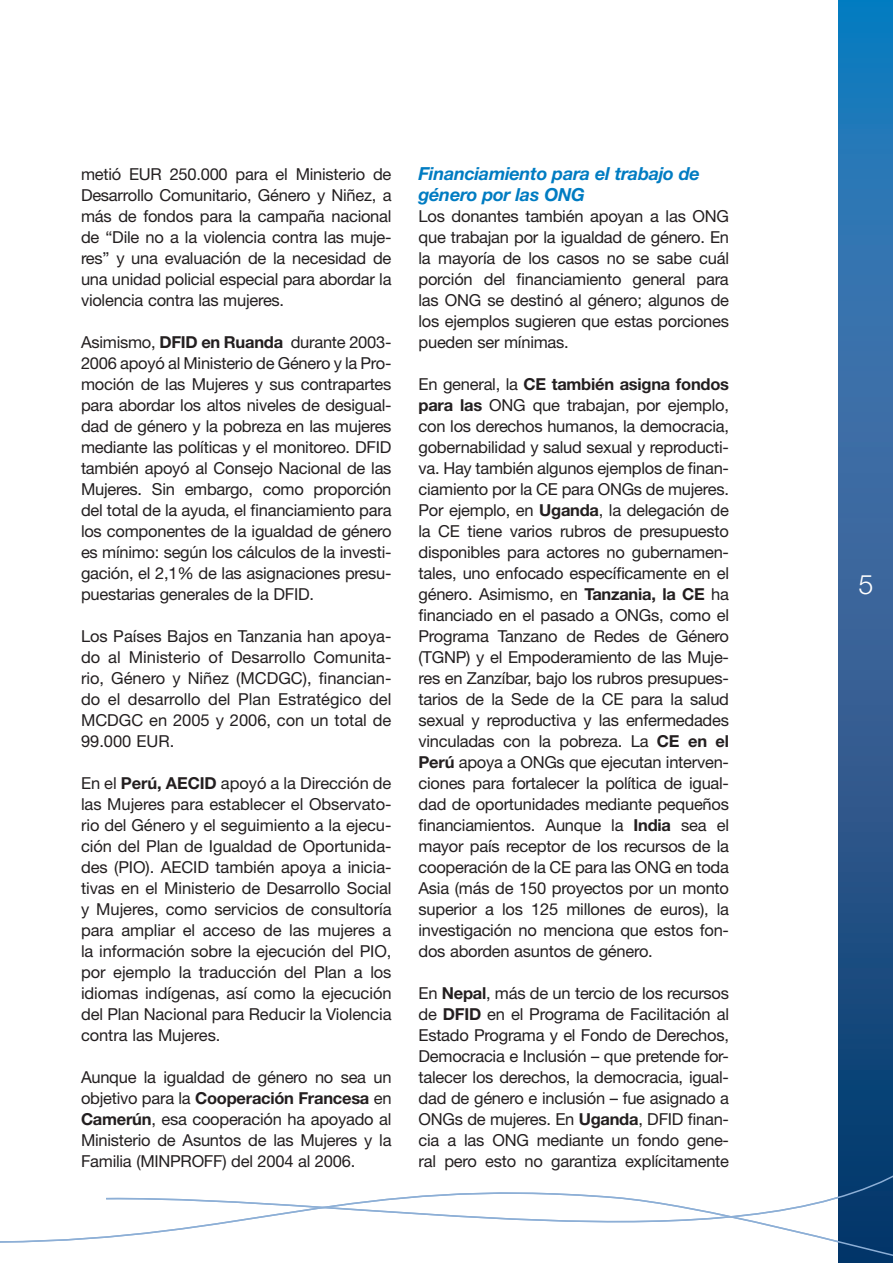
<style>
.page{position:relative;width:893px;height:1263px;background:#fff}
.page>*{position:absolute;margin:0;border:0;box-sizing:border-box;transform-origin:0 0}
.t1{font:300 27px "Helvetica Neue";color:#fff}
.t2{font:italic 700 18px/21px "Helvetica Neue";letter-spacing:-.015em;color:#007cc2}
.t3{font:16.5px/21px "Helvetica Neue";letter-spacing:-.015em;color:#231f20;text-align:justify}
.s1{font-weight:700}
</style>
<div class="page">
<svg style="left:839px;top:0;width:54px;height:1167px;background:#29629a"></svg>
<svg style="left:0;top:1171px;width:893px;height:92px"></svg>
<p class="t3" style="left:81px;top:163px;width:312px">metió EUR 250.000 para el Ministerio de Desarrollo Comunitario, Género y Niñez, a más de fondos para la campaña nacional de “Dile no a la violencia contra las muje&shy;res” y una evaluación de la necesidad de una unidad policial especial para abordar la violencia contra las mujeres.</p>
<p class="t3" style="left:81px;top:331px;width:312px">Asimismo, <span class="s1">DFID en Ruanda</span> durante 2003- 2006 apoyó al Ministerio de Género y la Pro&shy;moción de las Mujeres y sus contrapartes para abordar los altos niveles de desigual&shy;dad de género y la pobreza en las mujeres mediante las políticas y el monitoreo. DFID también apoyó al Consejo Nacional de las Mujeres. Sin embargo, como proporción del total de la ayuda, el financiamiento para los componentes de la igualdad de género es mínimo: según los cálculos de la investi&shy;gación, el 2,1% de las asignaciones presu&shy;puestarias generales de la DFID.</p>
<p class="t3" style="left:81px;top:625px;width:312px">Los Países Bajos en Tanzania han apoya&shy;do al Ministerio of Desarrollo Comunita&shy;rio, Género y Niñez (MCDGC), financian&shy;do el desarrollo del Plan Estratégico del MCDGC en 2005 y 2006, con un total de 99.000 EUR.</p>
<p class="t3" style="left:81px;top:772px;width:312px">En el <span class="s1">Perú, AECID</span> apoyó a la Dirección de las Mujeres para establecer el Observato&shy;rio del Género y el seguimiento a la ejecu&shy;ción del Plan de Igualdad de Oportunida&shy;des (PIO). AECID también apoya a inicia&shy;tivas en el Ministerio de Desarrollo Social y Mujeres, como servicios de consultoría para ampliar el acceso de las mujeres a la información sobre la ejecución del PIO, por ejemplo la traducción del Plan a los idiomas indígenas, así como la ejecución del Plan Nacional para Reducir la Violencia contra las Mujeres.</p>
<p class="t3" style="left:81px;top:1066px;width:312px">Aunque la igualdad de género no sea un objetivo para la <span class="s1">Cooperación Francesa</span> en <span class="s1">Camerún</span>, esa cooperación ha apoyado al Ministerio de Asuntos de las Mujeres y la Familia (MINPROFF) del 2004 al 2006.</p>
<p class="t2" style="left:418px;top:163px;width:283px">Financiamiento para el trabajo de género por las ONG</p>
<p class="t3" style="left:418px;top:205px;width:312px">Los donantes también apoyan a las ONG que trabajan por la igualdad de género. En la mayoría de los casos no se sabe cuál porción del financiamiento general para las ONG se destinó al género; algunos de los ejemplos sugieren que estas porciones pueden ser mínimas.</p>
<p class="t3" style="left:418px;top:373px;width:312px">En general, la <span class="s1">CE también asigna fondos para las</span> ONG que trabajan, por ejemplo, con los derechos humanos, la democracia, gobernabilidad y salud sexual y reproducti&shy;va. Hay también algunos ejemplos de finan&shy;ciamiento por la CE para ONGs de mujeres.<br>Por ejemplo, en <span class="s1">Uganda</span>, la delegación de la CE tiene varios rubros de presupuesto disponibles para actores no gubernamen&shy;tales, uno enfocado específicamente en el género. Asimismo, en <span class="s1">Tanzania, la CE</span> ha financiado en el pasado a ONGs, como el Programa Tanzano de Redes de Género (TGNP) y el Empoderamiento de las Muje&shy;res en Zanzíbar, bajo los rubros presupues&shy;tarios de la Sede de la CE para la salud sexual y reproductiva y las enfermedades vinculadas con la pobreza. La <span class="s1">CE en el Perú</span> apoya a ONGs que ejecutan interven&shy;ciones para fortalecer la política de igual&shy;dad de oportunidades mediante pequeños financiamientos. Aunque la <span class="s1">India</span> sea el mayor país receptor de los recursos de la cooperación de la CE para las ONG en toda Asia (más de 150 proyectos por un monto superior a los 125 millones de euros), la investigación no menciona que estos fon&shy;dos aborden asuntos de género.</p>
<p class="t3" style="left:418px;top:982px;width:312px">En <span class="s1">Nepal</span>, más de un tercio de los recursos de <span class="s1">DFID</span> en el Programa de Facilitación al Estado Programa y el Fondo de Derechos, Democracia e Inclusión – que pretende for&shy;talecer los derechos, la democracia, igual&shy;dad de género e inclusión – fue asignado a ONGs de mujeres. En <span class="s1">Uganda</span>, DFID finan&shy;cia a las ONG mediante un fondo gene&shy;ral pero esto no garantiza explícitamente</p>
<h1 class="t1" style="left:858px;top:568px;width:17px">5</h1>
</div>
